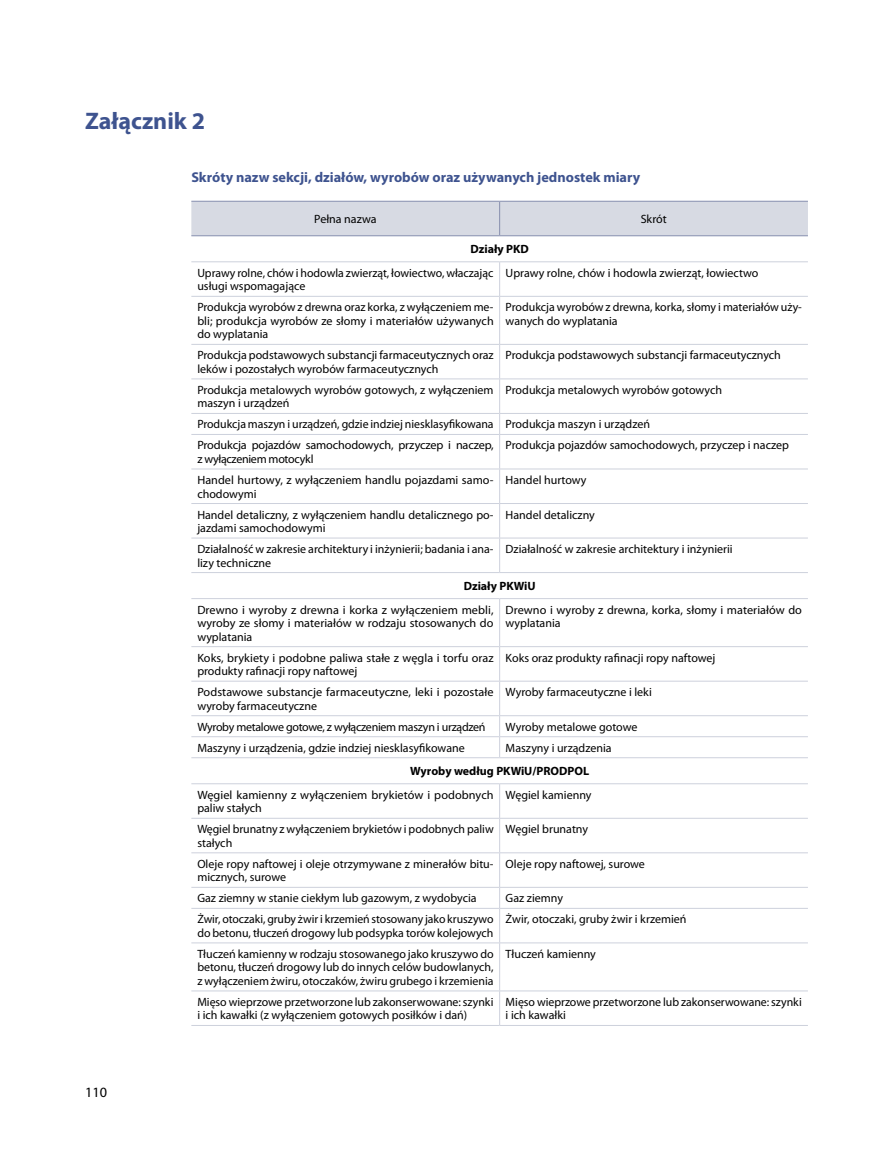
<style>
.page{position:relative;width:893px;height:1149px;background:#fff}
.page>*{position:absolute;margin:0;border:0;box-sizing:border-box;transform-origin:0 0}
.t1{font:700 24px "Myriad Pro";color:#3e538f}
.t2{font:700 14.25px "Myriad Pro";color:#3e538f}
.t3{font:14.25px "Myriad Pro";color:#000}
.t4{font:12px/13.5px "Myriad Pro";color:#000}
.t5{font:12px "Myriad Pro";letter-spacing:-.025em;color:#000}
.t6{font:700 12px "Myriad Pro";color:#000}
</style>
<div class="page">
<div style="left:191px;top:202px;width:617px;height:33px;background:#d7dae3"></div>
<hr style="left:191px;top:201px;width:309px;height:1px;background:#868eae">
<hr style="left:191px;top:235px;width:309px;height:1px;background:#868eae">
<hr style="left:499px;top:201px;width:1px;height:34px;background:#868eae">
<hr style="left:500px;top:201px;width:308px;height:1px;background:#868eae">
<hr style="left:500px;top:235px;width:308px;height:1px;background:#868eae">
<hr style="left:191px;top:261px;width:309px;height:1px;background:#cdd1dc">
<hr style="left:191px;top:296px;width:309px;height:1px;background:#cdd1dc">
<hr style="left:191px;top:344px;width:309px;height:1px;background:#cdd1dc">
<hr style="left:191px;top:378px;width:309px;height:1px;background:#cdd1dc">
<hr style="left:191px;top:413px;width:309px;height:1px;background:#cdd1dc">
<hr style="left:191px;top:434px;width:309px;height:1px;background:#cdd1dc">
<hr style="left:191px;top:468px;width:309px;height:1px;background:#cdd1dc">
<hr style="left:191px;top:503px;width:309px;height:1px;background:#cdd1dc">
<hr style="left:191px;top:537px;width:309px;height:1px;background:#cdd1dc">
<hr style="left:191px;top:572px;width:309px;height:1px;background:#cdd1dc">
<hr style="left:191px;top:598px;width:309px;height:1px;background:#cdd1dc">
<hr style="left:191px;top:646px;width:309px;height:1px;background:#cdd1dc">
<hr style="left:191px;top:680px;width:309px;height:1px;background:#cdd1dc">
<hr style="left:191px;top:715px;width:309px;height:1px;background:#cdd1dc">
<hr style="left:191px;top:736px;width:309px;height:1px;background:#cdd1dc">
<hr style="left:191px;top:757px;width:309px;height:1px;background:#cdd1dc">
<hr style="left:191px;top:783px;width:309px;height:1px;background:#cdd1dc">
<hr style="left:191px;top:817px;width:309px;height:1px;background:#cdd1dc">
<hr style="left:191px;top:852px;width:309px;height:1px;background:#cdd1dc">
<hr style="left:191px;top:886px;width:309px;height:1px;background:#cdd1dc">
<hr style="left:191px;top:907px;width:309px;height:1px;background:#cdd1dc">
<hr style="left:499px;top:262px;width:1px;height:34px;background:#cdd1dc">
<hr style="left:499px;top:296px;width:1px;height:48px;background:#cdd1dc">
<hr style="left:499px;top:344px;width:1px;height:34px;background:#cdd1dc">
<hr style="left:499px;top:379px;width:1px;height:34px;background:#cdd1dc">
<svg style="left:499px;top:414px;width:1px;height:20px"></svg>
<hr style="left:499px;top:434px;width:1px;height:34px;background:#cdd1dc">
<hr style="left:499px;top:469px;width:1px;height:34px;background:#cdd1dc">
<hr style="left:499px;top:503px;width:1px;height:34px;background:#cdd1dc">
<hr style="left:499px;top:538px;width:1px;height:34px;background:#cdd1dc">
<hr style="left:499px;top:598px;width:1px;height:48px;background:#cdd1dc">
<hr style="left:499px;top:646px;width:1px;height:34px;background:#cdd1dc">
<hr style="left:499px;top:681px;width:1px;height:34px;background:#cdd1dc">
<svg style="left:499px;top:715px;width:1px;height:42px"></svg>
<hr style="left:499px;top:783px;width:1px;height:34px;background:#cdd1dc">
<hr style="left:499px;top:818px;width:1px;height:34px;background:#cdd1dc">
<hr style="left:499px;top:852px;width:1px;height:34px;background:#cdd1dc">
<svg style="left:499px;top:887px;width:1px;height:20px"></svg>
<hr style="left:499px;top:908px;width:1px;height:34px;background:#cdd1dc">
<hr style="left:500px;top:261px;width:308px;height:1px;background:#cdd1dc">
<hr style="left:500px;top:296px;width:308px;height:1px;background:#cdd1dc">
<hr style="left:500px;top:344px;width:308px;height:1px;background:#cdd1dc">
<hr style="left:500px;top:378px;width:308px;height:1px;background:#cdd1dc">
<hr style="left:500px;top:413px;width:308px;height:1px;background:#cdd1dc">
<hr style="left:500px;top:434px;width:308px;height:1px;background:#cdd1dc">
<hr style="left:500px;top:468px;width:308px;height:1px;background:#cdd1dc">
<hr style="left:500px;top:503px;width:308px;height:1px;background:#cdd1dc">
<hr style="left:500px;top:537px;width:308px;height:1px;background:#cdd1dc">
<hr style="left:500px;top:572px;width:308px;height:1px;background:#cdd1dc">
<hr style="left:500px;top:598px;width:308px;height:1px;background:#cdd1dc">
<hr style="left:500px;top:646px;width:308px;height:1px;background:#cdd1dc">
<hr style="left:500px;top:680px;width:308px;height:1px;background:#cdd1dc">
<hr style="left:500px;top:715px;width:308px;height:1px;background:#cdd1dc">
<hr style="left:500px;top:736px;width:308px;height:1px;background:#cdd1dc">
<hr style="left:500px;top:757px;width:308px;height:1px;background:#cdd1dc">
<hr style="left:500px;top:783px;width:308px;height:1px;background:#cdd1dc">
<hr style="left:500px;top:817px;width:308px;height:1px;background:#cdd1dc">
<hr style="left:500px;top:852px;width:308px;height:1px;background:#cdd1dc">
<hr style="left:500px;top:886px;width:308px;height:1px;background:#cdd1dc">
<hr style="left:500px;top:907px;width:308px;height:1px;background:#cdd1dc">
<hr style="left:191px;top:942px;width:309px;height:1px;background:#cdd1dc">
<hr style="left:191px;top:990px;width:309px;height:1px;background:#cdd1dc">
<hr style="left:191px;top:1024px;width:309px;height:1px;background:#cdd1dc">
<hr style="left:499px;top:942px;width:1px;height:48px;background:#cdd1dc">
<hr style="left:499px;top:990px;width:1px;height:34px;background:#cdd1dc">
<hr style="left:500px;top:942px;width:308px;height:1px;background:#cdd1dc">
<hr style="left:500px;top:990px;width:308px;height:1px;background:#cdd1dc">
<hr style="left:500px;top:1024px;width:308px;height:1px;background:#cdd1dc">
<h1 class="t1" style="left:85px;top:105px;width:122px">Załącznik 2</h1>
<p class="t2" style="left:191px;top:168px;width:450px">Skróty nazw sekcji, działów, wyrobów oraz używanych jednostek miary</p>
<p class="t4" style="left:314px;top:212px;width:64px">Pełna nazwa</p>
<p class="t4" style="left:641px;top:212px;width:28px">Skrót</p>
<p class="t6" style="left:470px;top:241px;width:60px">Działy PKD</p>
<p class="t4" style="left:197px;top:266px;width:298px">Uprawy rolne, chów i hodowla zwierząt, łowiectwo, właczając usługi wspomagające</p>
<p class="t4" style="left:506px;top:266px;width:254px">Uprawy rolne, chów i hodowla zwierząt, łowiectwo</p>
<p class="t4" style="left:197px;top:300px;width:298px;text-align:justify">Produkcja wyrobów z drewna oraz korka, z wyłączeniem me&shy;bli; produkcja wyrobów ze słomy i materiałów używanych do wyplatania</p>
<p class="t4" style="left:506px;top:300px;width:298px">Produkcja wyrobów z drewna, korka, słomy i materiałów uży&shy;wanych do wyplatania</p>
<p class="t4" style="left:197px;top:348px;width:298px">Produkcja podstawowych substancji farmaceutycznych oraz leków i pozostałych wyrobów farmaceutycznych</p>
<p class="t4" style="left:506px;top:348px;width:277px">Produkcja podstawowych substancji farmaceutycznych</p>
<p class="t4" style="left:197px;top:383px;width:298px">Produkcja metalowych wyrobów gotowych, z wyłączeniem maszyn i urządzeń</p>
<p class="t4" style="left:506px;top:383px;width:218px">Produkcja metalowych wyrobów gotowych</p>
<p class="t4" style="left:197px;top:413px;width:454px;line-height:21px">Produkcja maszyn i urządzeń, gdzie indziej niesklasyfikowana Produkcja maszyn i urządzeń<br>Produkcja pojazdów samochodowych, przyczep i naczep,</p>
<p class="t5" style="left:197px;top:451px;width:118px">z wyłączeniem motocykl</p>
<p class="t4" style="left:506px;top:438px;width:285px">Produkcja pojazdów samochodowych, przyczep i naczep</p>
<p class="t3" style="left:85px;top:1082px;width:23px">110</p>
<p class="t4" style="left:197px;top:473px;width:298px">Handel hurtowy, z wyłączeniem handlu pojazdami samo&shy;chodowymi</p>
<p class="t4" style="left:506px;top:473px;width:82px">Handel hurtowy</p>
<p class="t4" style="left:197px;top:507px;width:298px">Handel detaliczny, z wyłączeniem handlu detalicznego po&shy;jazdami samochodowymi</p>
<p class="t4" style="left:506px;top:507px;width:91px">Handel detaliczny</p>
<p class="t4" style="left:197px;top:542px;width:298px">Działalność w zakresie architektury i inżynierii; badania i ana&shy;lizy techniczne</p>
<p class="t4" style="left:506px;top:542px;width:229px">Działalność w zakresie architektury i inżynierii</p>
<p class="t6" style="left:464px;top:578px;width:73px">Działy PKWiU</p>
<p class="t4" style="left:197px;top:602px;width:298px;text-align:justify">Drewno i wyroby z drewna i korka z wyłączeniem mebli, wyroby ze słomy i materiałów w rodzaju stosowanych do wyplatania</p>
<p class="t4" style="left:506px;top:602px;width:298px">Drewno i wyroby z drewna, korka, słomy i materiałów do wyplatania</p>
<p class="t4" style="left:197px;top:650px;width:298px">Koks, brykiety i podobne paliwa stałe z węgla i torfu oraz produkty rafinacji ropy naftowej</p>
<p class="t4" style="left:506px;top:650px;width:211px">Koks oraz produkty rafinacji ropy naftowej</p>
<p class="t4" style="left:197px;top:685px;width:298px">Podstawowe substancje farmaceutyczne, leki i pozostałe wyroby farmaceutyczne</p>
<p class="t4" style="left:506px;top:685px;width:148px">Wyroby farmaceutyczne i leki</p>
<p class="t5" style="left:197px;top:719px;width:290px">Wyroby metalowe gotowe, z wyłączeniem maszyn i urządzeń</p>
<p class="t4" style="left:506px;top:719px;width:133px">Wyroby metalowe gotowe</p>
<p class="t4" style="left:197px;top:740px;width:269px">Maszyny i urządzenia, gdzie indziej niesklasyfikowane</p>
<p class="t4" style="left:506px;top:740px;width:108px">Maszyny i urządzenia</p>
<p class="t6" style="left:410px;top:763px;width:181px">Wyroby według PKWiU/PRODPOL</p>
<p class="t4" style="left:197px;top:787px;width:298px">Węgiel kamienny z wyłączeniem brykietów i podobnych paliw stałych</p>
<p class="t4" style="left:506px;top:787px;width:87px">Węgiel kamienny</p>
<p class="t4" style="left:197px;top:822px;width:298px">Węgiel brunatny z wyłączeniem brykietów i podobnych paliw stałych</p>
<p class="t4" style="left:506px;top:822px;width:84px">Węgiel brunatny</p>
<p class="t4" style="left:197px;top:856px;width:298px">Oleje ropy naftowej i oleje otrzymywane z minerałów bitu&shy;micznych, surowe</p>
<p class="t4" style="left:506px;top:856px;width:141px">Oleje ropy naftowej, surowe</p>
<p class="t4" style="left:197px;top:891px;width:281px">Gaz ziemny w stanie ciekłym lub gazowym, z wydobycia</p>
<p class="t4" style="left:506px;top:891px;width:59px">Gaz ziemny</p>
<p class="t4" style="left:197px;top:912px;width:298px">Żwir, otoczaki, gruby żwir i krzemień stosowany jako kruszywo do betonu, tłuczeń drogowy lub podsypka torów kolejowych</p>
<p class="t4" style="left:506px;top:912px;width:182px">Żwir, otoczaki, gruby żwir i krzemień</p>
<p class="t4" style="left:197px;top:946px;width:298px;text-align:justify">Tłuczeń kamienny w rodzaju stosowanego jako kruszywo do betonu, tłuczeń drogowy lub do innych celów budowlanych, z wyłączeniem żwiru, otoczaków, żwiru grubego i krzemienia</p>
<p class="t4" style="left:506px;top:946px;width:92px">Tłuczeń kamienny</p>
<p class="t4" style="left:197px;top:994px;width:298px">Mięso wieprzowe przetworzone lub zakonserwowane: szynki i ich kawałki (z wyłączeniem gotowych posiłków i dań)</p>
<p class="t4" style="left:506px;top:994px;width:298px">Mięso wieprzowe przetworzone lub zakonserwowane: szynki i ich kawałki</p>
</div>
